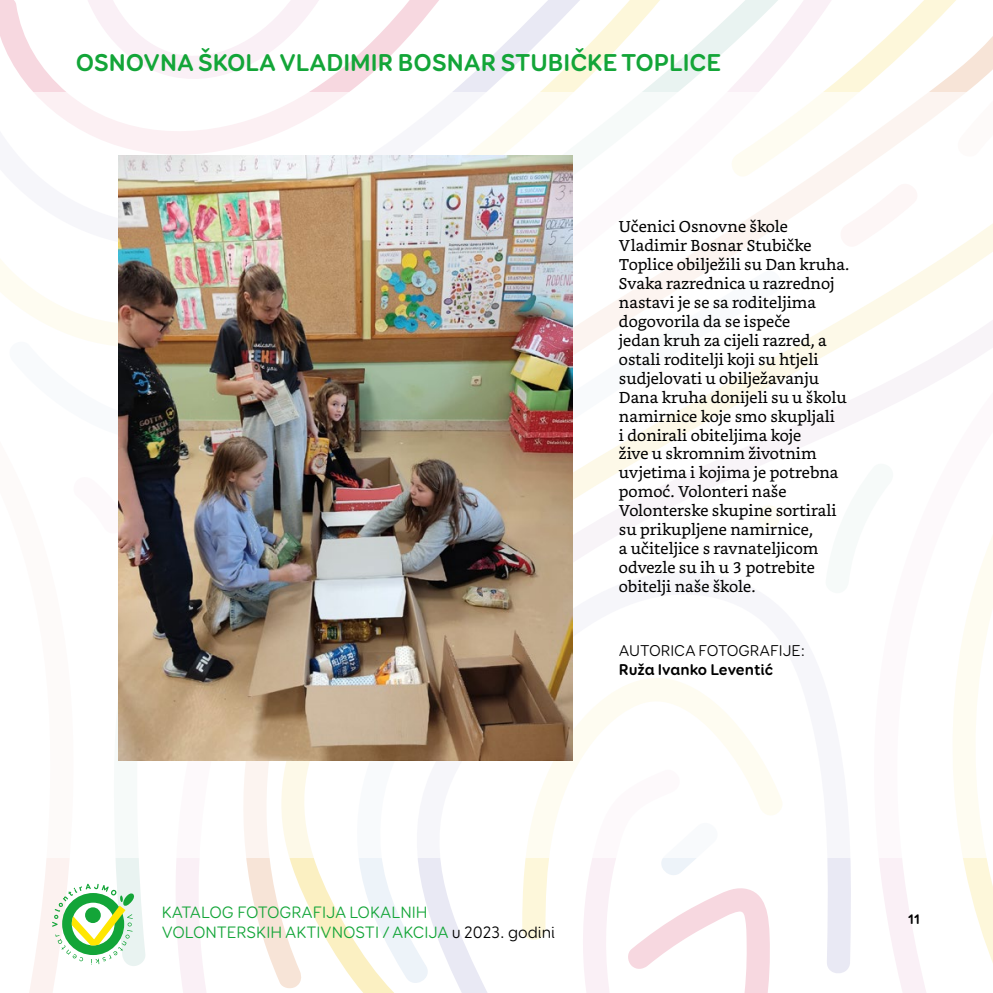
<style>
.page{position:relative;width:993px;height:993px;background:#fff}
.page>*{position:absolute;margin:0;border:0;box-sizing:border-box;transform-origin:0 0}
.t1{font:700 24.5px "Booster Next FY";color:#13a538}
.t2{font:16.62px/19.9px "Booster Next FY";color:#13a538}
.t3{font:15.75px/18.9px "Bookerly";color:#000}
.t4{font:15.75px/18.9px "Booster Next FY";color:#000}
.t5{font:700 14px "Booster Next FY";color:#000}
.s1{font-weight:700}
.s2{color:#000}
</style>
<div class="page">
<svg style="left:30px;top:858px;width:39px;height:134px;fill:#fcf2f0"></svg>
<svg style="left:0;top:0;width:424px;height:92px"></svg>
<svg style="left:433px;top:858px;width:418px;height:134px"></svg>
<svg style="left:522px;top:857px;width:262px;height:86px"></svg>
<svg style="left:582px;top:857px;width:188px;height:135px"></svg>
<svg style="left:355px;top:858px;width:78px;height:131px"></svg>
<svg style="left:424px;top:0;width:568px;height:92px"></svg>
<svg style="left:879px;top:857px;width:113px;height:135px"></svg>
<svg style="left:52px;top:883px;width:83px;height:81px"></svg>
<img style="left:119px;top:155px;width:453px;height:605px">
<p class="t1" style="left:76px;top:47px;width:646px">OSNOVNA ŠKOLA VLADIMIR BOSNAR STUBIČKE TOPLICE</p>
<p class="t3" style="left:618px;top:217px;width:232px">Učenici Osnovne škole<br>Vladimir Bosnar Stubičke<br>Toplice obilježili su Dan kruha.<br>Svaka razrednica u razrednoj nastavi je se sa roditeljima dogovorila da se ispeče<br>jedan kruh za cijeli razred, a ostali roditelji koji su htjeli sudjelovati u obilježavanju<br>Dana kruha donijeli su u školu namirnice koje smo skupljali<br>i donirali obiteljima koje<br>žive u skromnim životnim uvjetima i kojima je potrebna pomoć. Volonteri naše<br>Volonterske skupine sortirali su prikupljene namirnice,<br>a učiteljice s ravnateljicom odvezle su ih u 3 potrebite obitelji naše škole.</p>
<p class="t4" style="left:618px;top:641px;width:187px">AUTORICA FOTOGRAFIJE:<br><span class="s1">Ruža Ivanko Leventić</span></p>
<p class="t2" style="left:162px;top:901px;width:394px">KATALOG FOTOGRAFIJA LOKALNIH<br>VOLONTERSKIH AKTIVNOSTI / AKCIJA <span class="s2">u 2023. godini</span></p>
<p class="t5" style="left:907px;top:909px;width:13px">11</p>
</div>
